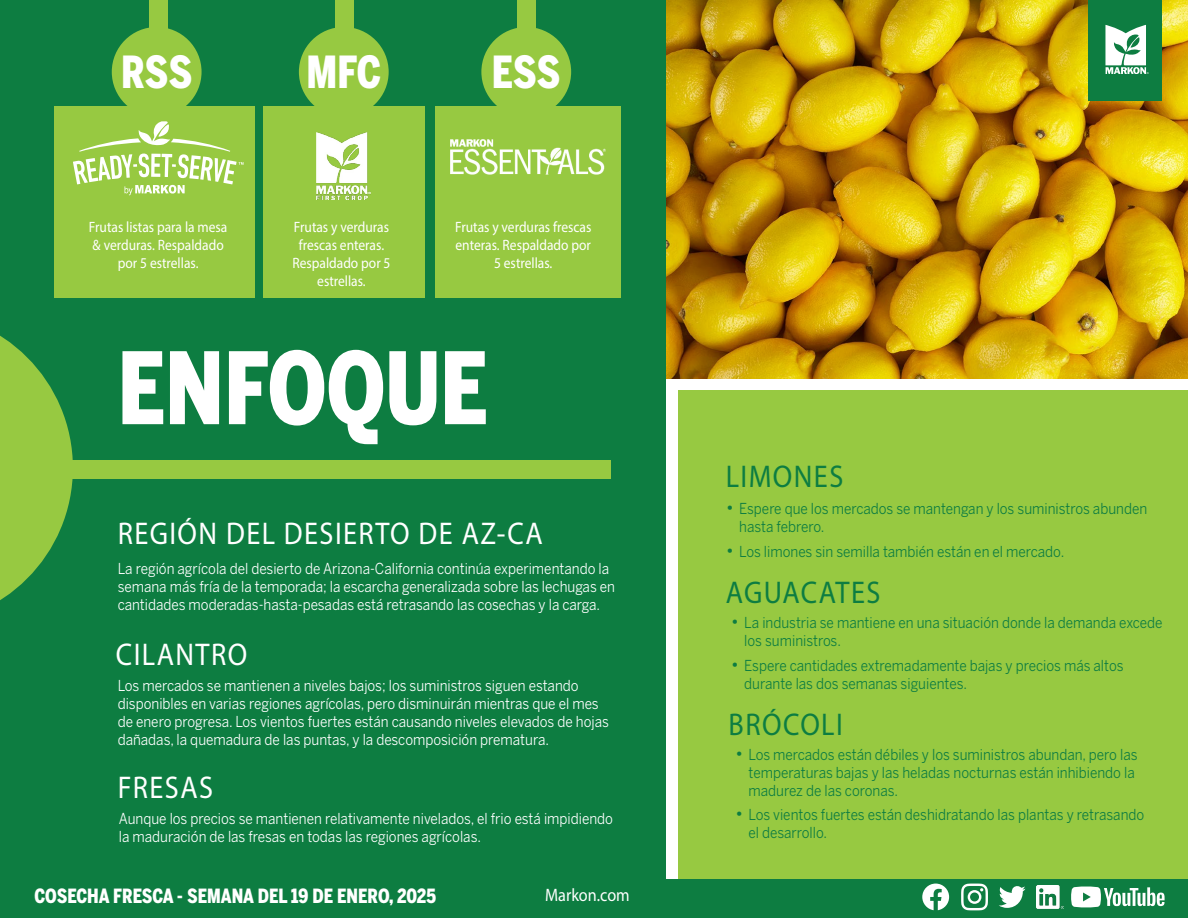
<style>
.page{position:relative;width:1188px;height:918px;background:#fff}
.page>*{position:absolute;margin:0;border:0;box-sizing:border-box;transform-origin:0 0}
.t1{font:900 98.7px "Benton Sans Cond";color:#fff;scale:.9 1}
.t2{font:900 43.95px "Benton Sans Cond";letter-spacing:-.01em;color:#fff;scale:.9 1}
.t3{font:31.5px "Myriad Pro";letter-spacing:.05em;color:#fff;scale:.9 1}
.t4{font:31.5px "Myriad Pro";letter-spacing:.05em;color:#0d7d41;scale:.9 1}
.t5{font:900 19.5px "Benton Sans Cond";color:#fff;scale:.9 1}
.t6{font:18px "Myriad Pro";color:#fff;scale:.9 1}
.t7{font:15px/18px "Benton Sans";color:#fff;scale:.9 1}
.t8{font:15px/18px "Benton Sans";color:#0d7d41;scale:.9 1}
.t9{font:15px/18px "Myriad Pro";color:#fff;text-align:center;scale:.9 1}
.s1{font-size:18px}
</style>
<div class="page">
<img style="left:665px;top:0;width:523px;height:379px">
<div style="left:0;top:0;width:665px;height:918px;background:#0d7d41"></div>
<div style="left:1089px;top:0;width:73px;height:100px;background:#0d7d41"></div>
<svg style="left:0;top:335px;width:73px;height:265px"></svg>
<div style="left:0;top:461px;width:610px;height:18px;background:#97c941"></div>
<div style="left:678px;top:390px;width:510px;height:528px;background:#97c941"></div>
<div style="left:0;top:879px;width:1188px;height:39px;background:#0d7d41"></div>
<svg style="left:922px;top:884px;width:27px;height:26px"></svg>
<svg style="left:961px;top:884px;width:27px;height:26px"></svg>
<svg style="left:999px;top:886px;width:27px;height:22px"></svg>
<img style="left:1036px;top:886px;width:27px;height:22px">
<svg style="left:1071px;top:887px;width:94px;height:20px"></svg>
<svg style="left:1105px;top:25px;width:44px;height:48px"></svg>
<div style="left:149px;top:0;width:18px;height:39px;background:#97c941"></div>
<div style="left:335px;top:0;width:18px;height:39px;background:#97c941"></div>
<div style="left:517px;top:0;width:18px;height:39px;background:#97c941"></div>
<div style="left:112px;top:27px;width:90px;height:90px;background:#97c941;border-radius:50%"></div>
<div style="left:299px;top:27px;width:90px;height:90px;background:#97c941;border-radius:50%"></div>
<div style="left:481px;top:27px;width:90px;height:90px;background:#97c941;border-radius:50%"></div>
<div style="left:54px;top:106px;width:201px;height:191px;background:#97c941"></div>
<div style="left:263px;top:106px;width:162px;height:191px;background:#97c941"></div>
<div style="left:435px;top:106px;width:186px;height:191px;background:#97c941"></div>
<svg style="left:73px;top:121px;width:171px;height:74px"></svg>
<img style="left:317px;top:132px;width:54px;height:68px">
<img style="left:450px;top:140px;width:155px;height:35px">
<h2 class="t2" style="left:121px;top:46px;width:81px">RSS</h2>
<h2 class="t2" style="left:307px;top:46px;width:84px">MFC</h2>
<h2 class="t2" style="left:492px;top:46px;width:78px">ESS</h2>
<p class="t9" style="left:89px;top:218px;width:155px">Frutas listas para la mesa &amp; verduras. Respaldado por 5 estrellas.</p>
<p class="t9" style="left:292px;top:218px;width:111px">Frutas y verduras frescas enteras.<br>Respaldado por 5 estrellas.</p>
<p class="t9" style="left:455px;top:218px;width:153px">Frutas y verduras frescas enteras. Respaldado por<br>5 estrellas.</p>
<h1 class="t1" style="left:118px;top:330px;width:413px">ENFOQUE</h1>
<h3 class="t3" style="left:118px;top:514px;width:474px">REGIÓN DEL DESIERTO DE AZ-CA</h3>
<p class="t7" style="left:118px;top:559px;width:554px">La región agrícola del desierto de Arizona-California continúa experimentando la semana más fría de la temporada; la escarcha generalizada sobre las lechugas en cantidades moderadas-hasta-pesadas está retrasando las cosechas y la carga.</p>
<h3 class="t3" style="left:116px;top:635px;width:148px">CILANTRO</h3>
<p class="t7" style="left:118px;top:676px;width:547px">Los mercados se mantienen a niveles bajos; los suministros siguen estando disponibles en varias regiones agrícolas, pero disminuirán mientras que el mes de enero progresa. Los vientos fuertes están causando niveles elevados de hojas dañadas, la quemadura de las puntas, y la descomposición prematura.</p>
<h3 class="t3" style="left:118px;top:768px;width:107px">FRESAS</h3>
<p class="t7" style="left:119px;top:809px;width:551px">Aunque los precios se mantienen relativamente nivelados, el frio está impidiendo la maduración de las fresas en todas las regiones agrícolas.</p>
<h3 class="t5" style="left:34px;top:884px;width:448px">COSECHA FRESCA - SEMANA DEL 19 DE ENERO, 2025</h3>
<p class="t6" style="left:545px;top:884px;width:96px">Markon.com</p>
<h3 class="t4" style="left:726px;top:457px;width:132px">LIMONES</h3>
<p class="t8" style="left:739px;top:499px;width:455px;text-indent:-14px"><span class="s1">•</span> Espere que los mercados se mantengan y los suministros abunden hasta febrero.</p>
<p class="t8" style="left:726px;top:542px;width:378px"><span class="s1">•</span> Los limones sin semilla también están en el mercado.</p>
<h3 class="t4" style="left:726px;top:573px;width:173px">AGUACATES</h3>
<p class="t8" style="left:744px;top:613px;width:466px;text-indent:-14px"><span class="s1">•</span> La industria se mantiene en una situación donde la demanda excede los suministros.</p>
<p class="t8" style="left:744px;top:656px;width:423px;text-indent:-14px"><span class="s1">•</span> Espere cantidades extremadamente bajas y precios más altos durante las dos semanas siguientes.</p>
<h3 class="t4" style="left:729px;top:705px;width:128px">BRÓCOLI</h3>
<p class="t8" style="left:749px;top:745px;width:434px;text-indent:-14px"><span class="s1">•</span> Los mercados están débiles y los suministros abundan, pero las temperaturas bajas y las heladas nocturnas están inhibiendo la madurez de las coronas.</p>
<p class="t8" style="left:749px;top:806px;width:441px;text-indent:-14px"><span class="s1">•</span> Los vientos fuertes están deshidratando las plantas y retrasando el desarrollo.</p>
</div>
